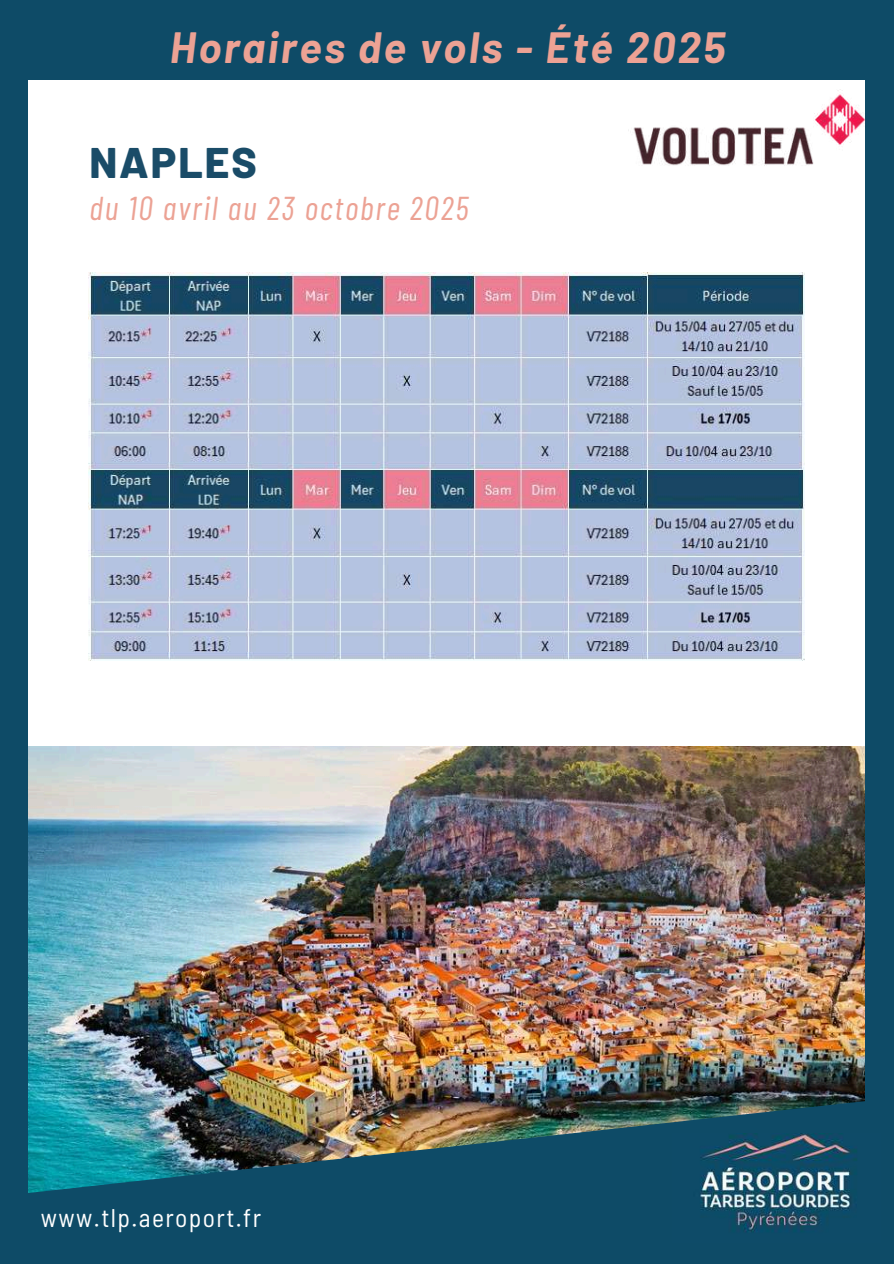
<style>
.page{position:relative;width:894px;height:1264px;background:#fff}
.page>*{position:absolute;margin:0;border:0;box-sizing:border-box;transform-origin:0 0}
.t1{font:italic 700 42.75px "Barlow";letter-spacing:.055em;color:#eca294}
.t2{font:800 42.75px "Barlow";letter-spacing:.045em;color:#1a4c68}
.t3{font:italic 33px "Barlow Condensed";letter-spacing:.055em;color:#eca294}
.t4{font:semi-condensed 25.5px "Barlow";letter-spacing:.055em;color:#fff}
</style>
<div class="page">
<img style="left:27px;top:746px;width:838px;height:351px">
<img style="left:27px;top:1097px;width:866px;height:166px">
<div style="left:0;top:0;width:893px;height:80px;background:#0e4b67"></div>
<div style="left:0;top:0;width:27px;height:1263px;background:#0e4b67"></div>
<div style="left:865px;top:0;width:28px;height:1240px;background:#0e4b67"></div>
<img style="left:672px;top:1132px;width:208px;height:110px">
<img style="left:628px;top:89px;width:238px;height:77px">
<img style="left:88px;top:273px;width:716px;height:387px">
<p class="t1" style="left:170px;top:20px;width:557px">Horaires de vols - Été 2025</p>
<p class="t2" style="left:89px;top:135px;width:169px">NAPLES</p>
<p class="t3" style="left:89px;top:187px;width:380px">du 10 avril au 23 octobre 2025</p>
<p class="t4" style="left:41px;top:1201px;width:222px">www.tlp.aeroport.fr</p>
</div>
